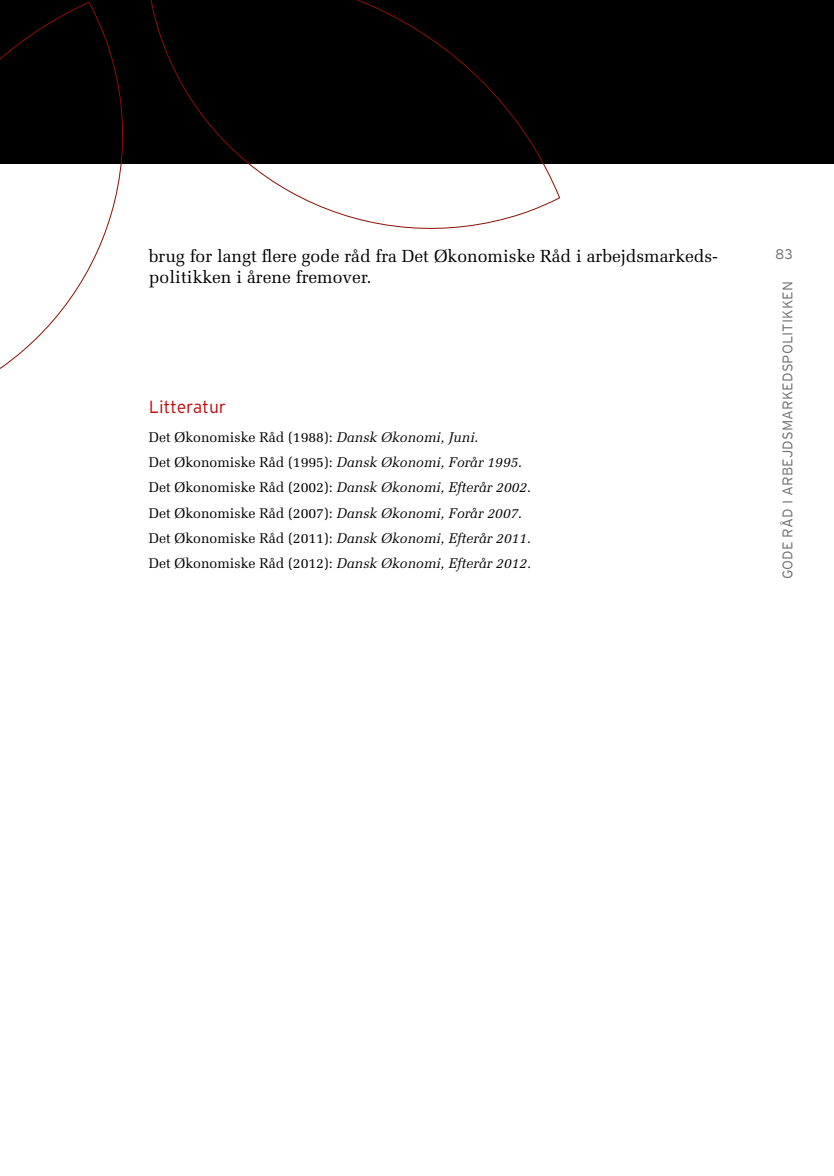
<style>
.page{position:relative;width:834px;height:1176px;background:#fff}
.page>*{position:absolute;margin:0;border:0;box-sizing:border-box;transform-origin:0 0}
.t1{font:17.5px/21px "Melior";color:#000}
.t2{font:300 17.5px "Interstate";letter-spacing:-.01em;color:#c00d0e}
.t3{font:14px/25.2px "Melior";color:#000}
.t4{font:300 14px "Interstate";letter-spacing:.005em;color:#706f6f}
.s1{font-style:italic}
</style>
<div class="page">
<div style="left:0;top:0;width:833px;height:164px;background:#000"></div>
<svg style="left:0;top:0;width:560px;height:369px"></svg>
<p class="t1" style="left:149px;top:245px;width:570px">brug for langt flere gode råd fra Det Økonomiske Råd i arbejdsmarkeds&shy;politikken i årene fremover.</p>
<p class="t2" style="left:149px;top:397px;width:79px">Litteratur</p>
<p class="t3" style="left:149px;top:424px;width:383px">Det Økonomiske Råd (1988): <span class="s1">Dansk Økonomi, Juni</span>.<br>Det Økonomiske Råd (1995): <span class="s1">Dansk Økonomi, Forår 1995</span>.<br>Det Økonomiske Råd (2002): <span class="s1">Dansk Økonomi, Efterår 2002</span>.<br>Det Økonomiske Råd (2007): <span class="s1">Dansk Økonomi, Forår 2007</span>.<br>Det Økonomiske Råd (2011): <span class="s1">Dansk Økonomi, Efterår 2011</span>.<br>Det Økonomiske Råd (2012): <span class="s1">Dansk Økonomi, Efterår 2012.</span></p>
<p class="t4" style="left:775px;top:247px;width:19px">83</p>
<p class="t4" style="left:779px;top:579px;width:300px;rotate:-90deg">Gode råd i arbejdsmarkedspolitikken</p>
</div>
